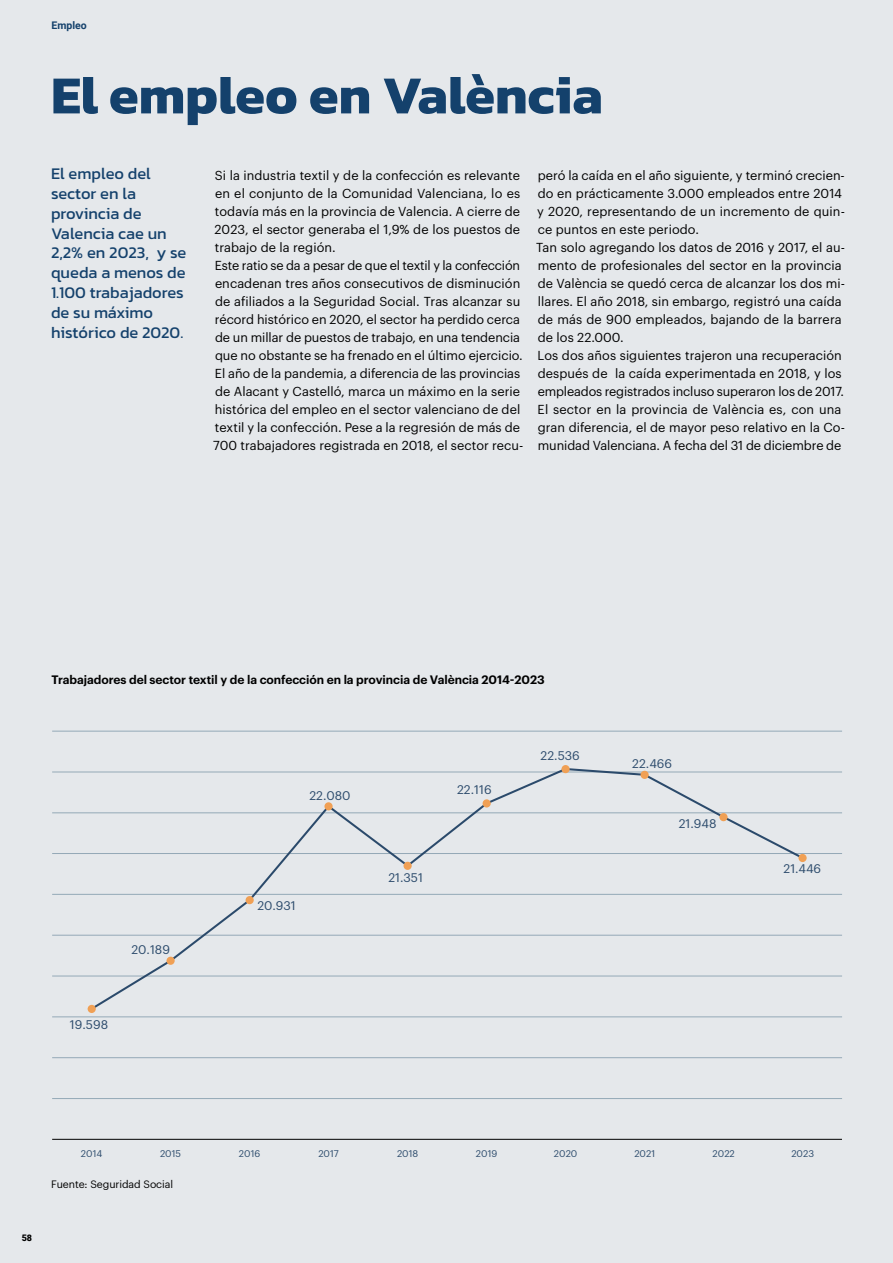
<style>
.page{position:relative;width:893px;height:1263px;background:#e5e8eb}
.page>*{position:absolute;margin:0;border:0;box-sizing:border-box;transform-origin:0 0}
.t1{font:700 54px "Kanit";color:#14416c}
.t2{font:16.5px/19.8px "Kanit";color:#14416c}
.t3{font:12.75px/18px "Graphik";letter-spacing:.005em;color:#000}
.t4{font:12.3px "Graphik";color:#2b4a6b}
.t5{font:600 12px "Graphik";letter-spacing:-.005em;color:#000}
.t6{font:10.5px "Graphik";letter-spacing:-.005em;color:#000}
.t7{font:700 10.5px "Roboto";color:#14416c}
.t8{font:9.45px "Graphik";color:#2b4a6b}
.t9{font:900 9px "Roboto";color:#000}
</style>
<div class="page">
<svg style="left:52px;top:771px;width:790px;height:368px"></svg>
<hr style="left:52px;top:1098px;width:790px;height:1px;background:#94a9b7">
<hr style="left:52px;top:1057px;width:790px;height:1px;background:#94a9b7">
<hr style="left:52px;top:1016px;width:790px;height:1px;background:#94a9b7">
<hr style="left:52px;top:976px;width:790px;height:1px;background:#94a9b7">
<hr style="left:52px;top:935px;width:790px;height:1px;background:#94a9b7">
<hr style="left:52px;top:894px;width:790px;height:1px;background:#94a9b7">
<hr style="left:52px;top:853px;width:790px;height:1px;background:#94a9b7">
<hr style="left:52px;top:812px;width:790px;height:1px;background:#94a9b7">
<hr style="left:52px;top:772px;width:790px;height:1px;background:#94a9b7">
<hr style="left:52px;top:731px;width:790px;height:1px;background:#94a9b7">
<hr style="left:52px;top:1139px;width:790px;height:1px;background:#000">
<svg style="left:89px;top:768px;width:716px;height:244px"></svg>
<div style="left:88px;top:1005px;width:8px;height:8px;background:#f0a055;border-radius:50%"></div>
<div style="left:167px;top:957px;width:8px;height:8px;background:#f0a055;border-radius:50%"></div>
<div style="left:246px;top:896px;width:8px;height:8px;background:#f0a055;border-radius:50%"></div>
<div style="left:324px;top:802px;width:9px;height:8px;background:#f0a055;border-radius:50%"></div>
<div style="left:404px;top:862px;width:8px;height:8px;background:#f0a055;border-radius:50%"></div>
<div style="left:483px;top:799px;width:8px;height:8px;background:#f0a055;border-radius:50%"></div>
<div style="left:561px;top:765px;width:9px;height:8px;background:#f0a055;border-radius:50%"></div>
<div style="left:640px;top:771px;width:9px;height:8px;background:#f0a055;border-radius:50%"></div>
<div style="left:719px;top:813px;width:9px;height:8px;background:#f0a055;border-radius:50%"></div>
<div style="left:798px;top:854px;width:9px;height:8px;background:#f0a055;border-radius:50%"></div>
<p class="t7" style="left:51px;top:18px;width:37px">Empleo</p>
<h1 class="t1" style="left:51px;top:53px;width:553px">El empleo en València</h1>
<p class="t2" style="left:51px;top:163px;width:137px">El empleo del sector en la provincia de<br>Valencia cae un<br>2,2% en 2023, y se queda a menos de<br>1.100 trabajadores de su máximo histórico de 2020.</p>
<p class="t3" style="left:213px;top:165px;width:312px">Si la industria textil y de la confección es relevante en el conjunto de la Comunidad Valenciana, lo es todavía más en la provincia de Valencia. A cierre de 2023, el sector generaba el 1,9% de los puestos de trabajo de la región.<br>Este ratio se da a pesar de que el textil y la confección encadenan tres años consecutivos de disminución de afiliados a la Seguridad Social. Tras alcanzar su récord histórico en 2020, el sector ha perdido cerca de un millar de puestos de trabajo, en una tendencia que no obstante se ha frenado en el último ejercicio.<br>El año de la pandemia, a diferencia de las provincias de Alacant y Castelló, marca un máximo en la serie histórica del empleo en el sector valenciano de del textil y la confección. Pese a la regresión de más de 700 trabajadores registrada en 2018, el sector recu-</p>
<p class="t3" style="left:536px;top:165px;width:310px">peró la caída en el año siguiente, y terminó crecien&shy;do en prácticamente 3.000 empleados entre 2014 y 2020, representando de un incremento de quin&shy;ce puntos en este periodo.<br>Tan solo agregando los datos de 2016 y 2017, el au&shy;mento de profesionales del sector en la provincia de València se quedó cerca de alcanzar los dos mi&shy;llares. El año 2018, sin embargo, registró una caída de más de 900 empleados, bajando de la barrera de los 22.000.<br>Los dos años siguientes trajeron una recuperación después de la caída experimentada en 2018, y los empleados registrados incluso superaron los de 2017.<br>El sector en la provincia de València es, con una gran diferencia, el de mayor peso relativo en la Co&shy;munidad Valenciana. A fecha del 31 de diciembre de</p>
<p class="t5" style="left:51px;top:670px;width:495px">Trabajadores del sector textil y de la confección en la provincia de València 2014-2023</p>
<p class="t4" style="left:131px;top:940px;width:40px">20.189</p>
<p class="t4" style="left:70px;top:1016px;width:40px">19.598</p>
<p class="t4" style="left:309px;top:786px;width:43px">22.080</p>
<p class="t4" style="left:257px;top:897px;width:40px">20.931</p>
<p class="t4" style="left:388px;top:868px;width:36px">21.351</p>
<p class="t4" style="left:457px;top:780px;width:36px">22.116</p>
<p class="t4" style="left:541px;top:746px;width:41px">22.536</p>
<p class="t4" style="left:632px;top:754px;width:41px">22.466</p>
<p class="t4" style="left:679px;top:815px;width:39px">21.948</p>
<p class="t4" style="left:783px;top:859px;width:39px">21.446</p>
<p class="t9" style="left:22px;top:1231px;width:12px">58</p>
<p class="t8" style="left:81px;top:1146px;width:23px">2014</p>
<p class="t8" style="left:160px;top:1146px;width:23px">2015</p>
<p class="t8" style="left:239px;top:1146px;width:23px">2016</p>
<p class="t8" style="left:318px;top:1146px;width:22px">2017</p>
<p class="t8" style="left:397px;top:1146px;width:23px">2018</p>
<p class="t8" style="left:476px;top:1146px;width:23px">2019</p>
<p class="t8" style="left:554px;top:1146px;width:25px">2020</p>
<p class="t8" style="left:634px;top:1146px;width:22px">2021</p>
<p class="t8" style="left:713px;top:1146px;width:24px">2022</p>
<p class="t8" style="left:791px;top:1146px;width:24px">2023</p>
<p class="t6" style="left:51px;top:1176px;width:123px">Fuente: Seguridad Social</p>
</div>
